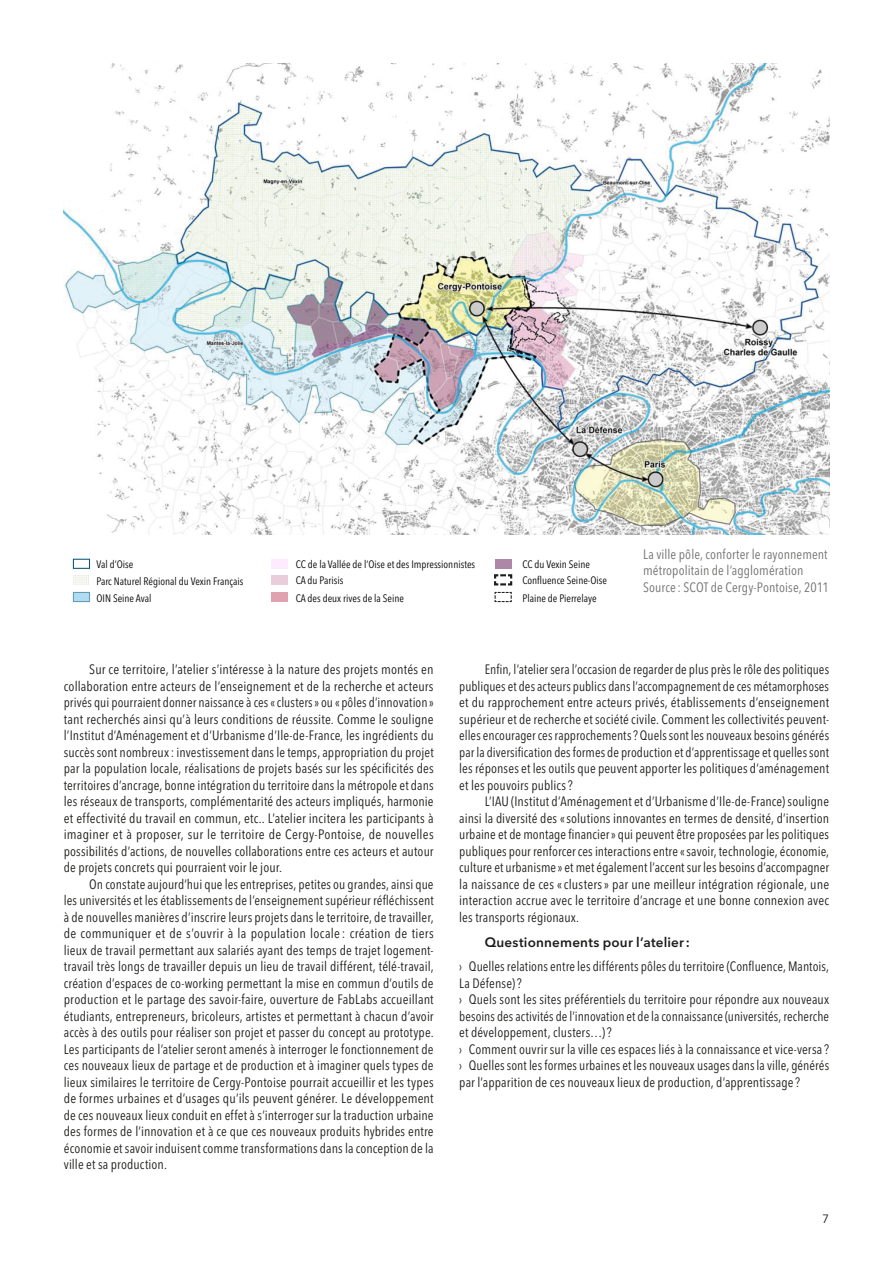
<style>
.page{position:relative;width:893px;height:1263px;background:#fff}
.page>*{position:absolute;margin:0;border:0;box-sizing:border-box;transform-origin:0 0}
.t1{font:condensed 13.5px/16.5px "Avenir Next LT Pro";letter-spacing:.005em;color:#1d1d1b;text-align:justify}
.t2{font:condensed 13.5px/16.5px "Avenir Next LT Pro";letter-spacing:.005em;color:#70706f}
.t3{font:600 13.5px "Avenir Next LT Pro";letter-spacing:.015em;color:#1d1d1b}
.t4{font:12px "Avenir Next LT Pro";color:#1d1d1b}
.t5{font:condensed 10.65px/16.4px "Avenir Next LT Pro";color:#000}
</style>
<div class="page">
<img style="left:64px;top:64px;width:765px;height:471px">
<div style="left:73px;top:559px;width:17px;height:10px;border:1px solid #10547b"></div>
<div style="left:272px;top:559px;width:16px;height:9px;background:#feebff"></div>
<div style="left:495px;top:559px;width:16px;height:9px;background:#ae86a8"></div>
<svg style="left:494px;top:574px;width:19px;height:29px"></svg>
<div style="left:272px;top:575px;width:16px;height:9px;background:#e9cddb"></div>
<div style="left:272px;top:592px;width:16px;height:9px;background:#e0a2af"></div>
<div style="left:73px;top:592px;width:16px;height:9px;background:#b0dbf3"></div>
<div style="left:73px;top:592px;width:17px;height:10px;border:1px solid #619eb3"></div>
<svg style="left:73px;top:575px;width:16px;height:10px"></svg>
<p class="t5" style="left:96px;top:556px;width:148px">Val d’Oise<br>Parc Naturel Régional du Vexin Français</p>
<p class="t5" style="left:296px;top:556px;width:181px">CC de la Vallée de l’Oise et des Impressionnistes<br>CA du Parisis</p>
<p class="t5" style="left:96px;top:590px;width:57px">OIN Seine Aval</p>
<p class="t5" style="left:296px;top:590px;width:110px">CA des deux rives de la Seine</p>
<p class="t5" style="left:522px;top:556px;width:69px">CC du Vexin Seine</p>
<p class="t5" style="left:522px;top:572px;width:86px;line-height:17.1px">Confluence Seine-Oise<br>Plaine de Pierrelaye</p>
<p class="t2" style="left:643px;top:546px;width:187px">La ville pôle, conforter le rayonnement métropolitain de l’agglomération<br>Source : SCOT de Cergy-Pontoise, 2011</p>
<p class="t1" style="left:64px;top:661px;width:371px;text-indent:26px">Sur ce territoire, l’atelier s’intéresse à la nature des projets montés en collaboration entre acteurs de l’enseignement et de la recherche et acteurs privés qui pourraient donner naissance à ces «clusters» ou « pôles d’innovation » tant recherchés ainsi qu’à leurs conditions de réussite. Comme le souligne l’Institut d’Aménagement et d’Urbanisme d’Ile-de-France, les ingrédients du succès sont nombreux: investissement dans le temps, appropriation du projet par la population locale, réalisations de projets basés sur les spécificités des territoires d’ancrage, bonne intégration du territoire dans la métropole et dans les réseaux de transports, complémentarité des acteurs impliqués, harmonie et effectivité du travail en commun, etc.. L’atelier incitera les participants à imaginer et à proposer, sur le territoire de Cergy-Pontoise, de nouvelles possibilités d’actions, de nouvelles collaborations entre ces acteurs et autour de projets concrets qui pourraient voir le jour.</p>
<p class="t1" style="left:64px;top:876px;width:371px;text-indent:26px">On constate aujourd’hui que les entreprises, petites ou grandes, ainsi que les universités et les établissements de l’enseignement supérieur réfléchissent à de nouvelles manières d’inscrire leurs projets dans le territoire, de travailler, de communiquer et de s’ouvrir à la population locale : création de tiers lieux de travail permettant aux salariés ayant des temps de trajet logement&shy;travail très longs de travailler depuis un lieu de travail différent, télé-travail, création d’espaces de co-working permettant la mise en commun d’outils de production et le partage des savoir-faire, ouverture de FabLabs accueillant étudiants, entrepreneurs, bricoleurs, artistes et permettant à chacun d’avoir accès à des outils pour réaliser son projet et passer du concept au prototype.<br>Les participants de l’atelier seront amenés à interroger le fonctionnement de ces nouveaux lieux de partage et de production et à imaginer quels types de lieux similaires le territoire de Cergy-Pontoise pourrait accueillir et les types de formes urbaines et d’usages qu’ils peuvent générer. Le développement de ces nouveaux lieux conduit en effet à s’interroger sur la traduction urbaine des formes de l’innovation et à ce que ces nouveaux produits hybrides entre économie et savoir induisent comme transformations dans la conception de la ville et sa production.</p>
<p class="t1" style="left:459px;top:661px;width:371px;text-indent:26px">Enfin, l’atelier sera l’occasion de regarder de plus près le rôle des politiques publiques et des acteurs publics dans l’accompagnement de ces métamorphoses et du rapprochement entre acteurs privés, établissements d’enseignement supérieur et de recherche et société civile. Comment les collectivités peuvent&shy;elles encourager ces rapprochements? Quels sont les nouveaux besoins générés par la diversification des formes de production et d’apprentissage et quelles sont les réponses et les outils que peuvent apporter les politiques d’aménagement et les pouvoirs publics?</p>
<p class="t1" style="left:459px;top:793px;width:371px;text-indent:26px">L’IAU (Institut d’Aménagement et d’Urbanisme d’Ile-de-France) souligne ainsi la diversité des «solutions innovantes en termes de densité, d’insertion urbaine et de montage financier» qui peuvent être proposées par les politiques publiques pour renforcer ces interactions entre «savoir, technologie, économie, culture et urbanisme » et met également l’accent sur les besoins d’accompagner la naissance de ces «clusters» par une meilleur intégration régionale, une interaction accrue avec le territoire d’ancrage et une bonne connexion avec les transports régionaux.</p>
<p class="t3" style="left:485px;top:934px;width:207px">Questionnements pour l’atelier:</p>
<p class="t1" style="left:459px;top:958px;width:371px;text-align:left">› Quelles relations entre les différents pôles du territoire (Confluence, Mantois, La Défense)?<br>› Quels sont les sites préférentiels du territoire pour répondre aux nouveaux besoins des activités de l’innovation et de la connaissance (universités, recherche et développement, clusters…)?<br>› Comment ouvrir sur la ville ces espaces liés à la connaissance et vice-versa ? › Quelles sont les formes urbaines et les nouveaux usages dans la ville, générés par l’apparition de ces nouveaux lieux de production, d’apprentissage ?</p>
<p class="t4" style="left:822px;top:1211px;width:8px">7</p>
</div>
